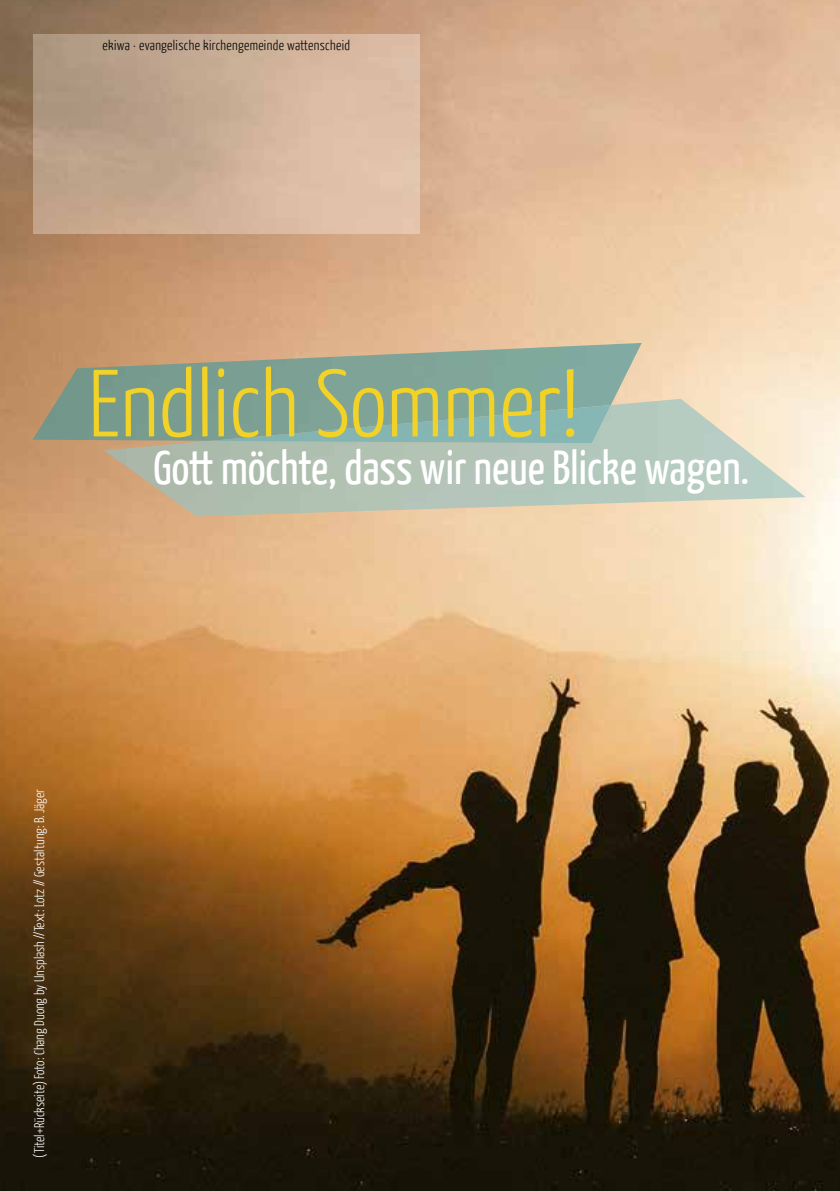
<style>
.page{position:relative;width:840px;height:1191px;background:#fff}
.page>*{position:absolute;margin:0;border:0;box-sizing:border-box;transform-origin:0 0}
.t1{font:300 95.2px "Yanone Kaffeesatz";letter-spacing:-.005em;color:#f2d226}
.t2{font:47.6px "Yanone Kaffeesatz";letter-spacing:-.005em;color:#fff}
.t3{font:300 14px "Yanone Kaffeesatz";color:#fff}
.t4{font:300 14px "Yanone Kaffeesatz";letter-spacing:.025em;color:#000}
</style>
<div class="page">
<img style="left:0;top:0;width:839px;height:1191px">
<img style="left:34px;top:35px;width:385px;height:198px">
<img style="left:33px;top:343px;width:608px;height:98px">
<img style="left:104px;top:399px;width:701px;height:117px">
<img style="left:210px;top:405px;width:400px;height:38px">
<p class="t4" style="left:103px;top:36px;width:249px">ekiwa · evangelische kirchengemeinde wattenscheid</p>
<h1 class="t1" style="left:88px;top:345px;width:492px">Endlich Sommer!</h1>
<h2 class="t2" style="left:153px;top:439px;width:597px">Gott möchte, dass wir neue Blicke wagen.</h2>
<p class="t3" style="left:31px;top:1157px;width:370px;rotate:-90deg">(Titel+Rückseite) Foto: Chang Duong by Unsplash //Text: Lotz // Gestaltung: B. Jäger</p>
</div>
